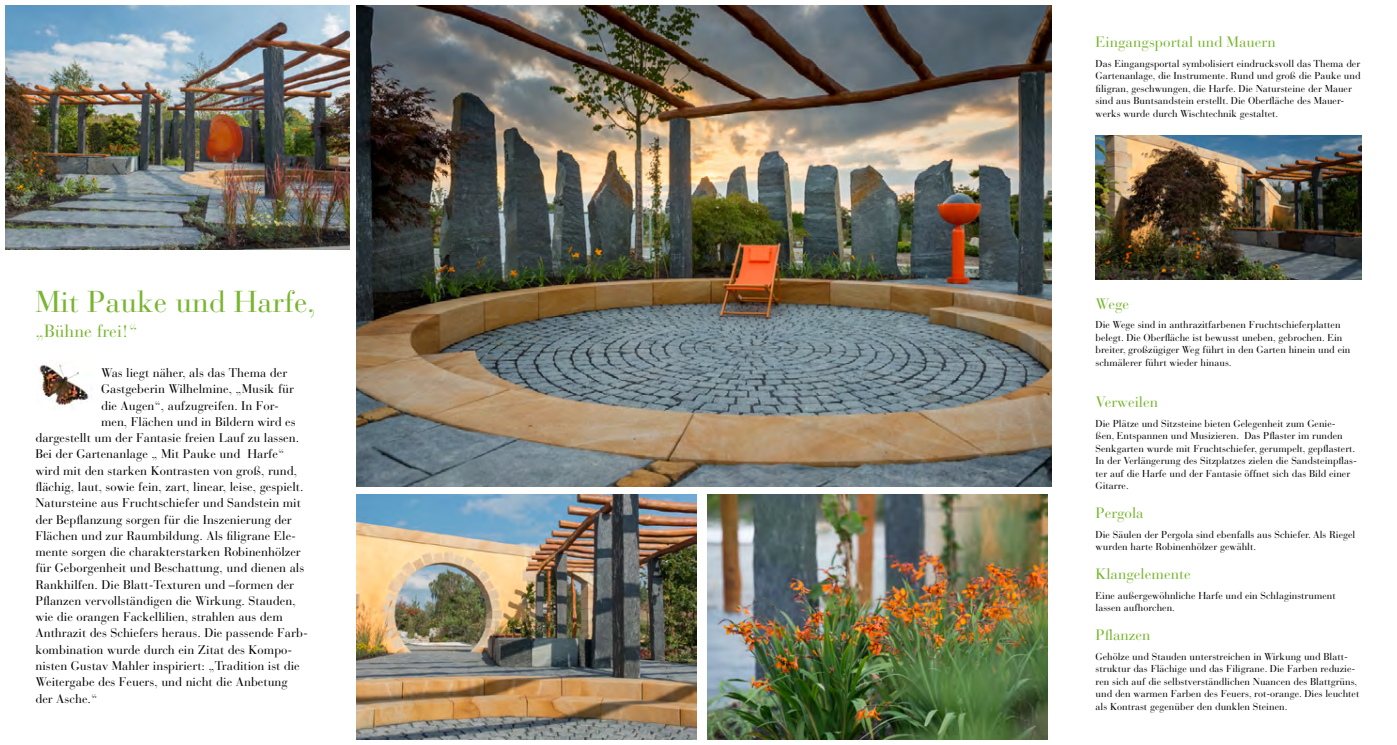
<style>
.page{position:relative;width:1397px;height:745px;background:#fff}
.page>*{position:absolute;margin:0;border:0;box-sizing:border-box;transform-origin:0 0}
.Steckbrief_Fließ{font:30px "Bauer Bodoni";color:#79b530}
.Steckbrief_Fließ-2{font:17.5px "Bauer Bodoni";color:#79b530}
.Überschrift_Details{font:15px "Bauer Bodoni";color:#79b530}
.Gartendetails-Fließt{font:12.5px "Bauer Bodoni";color:#000}
.Details-Fließtext{font:10px/12.5px "Bauer Bodoni Std";color:#000}
</style>
<div class="page">
<img style="left:39px;top:364px;width:52px;height:43px">
<img style="left:5px;top:5px;width:344px;height:244px">
<img style="left:1095px;top:136px;width:266px;height:143px">
<img style="left:356px;top:5px;width:695px;height:480px">
<img style="left:356px;top:494px;width:340px;height:245px">
<img style="left:707px;top:494px;width:340px;height:245px">
<p class="Steckbrief_Fließ" style="left:35px;top:283px;width:282px">Mit Pauke und Harfe,</p>
<p class="Steckbrief_Fließ-2" style="left:35px;top:320px;width:103px">„Bühne frei!“</p>
<p class="Gartendetails-Fließt" style="left:101px;top:365px;width:188px">Was liegt näher, als das Thema der</p>
<p class="Gartendetails-Fließt" style="left:101px;top:381px;width:194px">Gastgeberin Wilhelmine, „Musik für</p>
<p class="Gartendetails-Fließt" style="left:101px;top:397px;width:179px">die Augen“, aufzugreifen. In For-</p>
<p class="Gartendetails-Fließt" style="left:101px;top:414px;width:196px">men, Flächen und in Bildern wird es</p>
<p class="Gartendetails-Fließt" style="left:35px;top:430px;width:265px">dargestellt um der Fantasie freien Lauf zu lassen.</p>
<p class="Gartendetails-Fließt" style="left:35px;top:446px;width:250px">Bei der Gartenanlage „ Mit Pauke und Harfe“</p>
<p class="Gartendetails-Fließt" style="left:35px;top:462px;width:263px">wird mit den starken Kontrasten von groß, rund,</p>
<p class="Gartendetails-Fließt" style="left:35px;top:479px;width:269px">flächig, laut, sowie fein, zart, linear, leise, gespielt.</p>
<p class="Gartendetails-Fließt" style="left:35px;top:495px;width:267px">Natursteine aus Fruchtschiefer und Sandstein mit</p>
<p class="Gartendetails-Fließt" style="left:35px;top:511px;width:258px">der Bepflanzung sorgen für die Inszenierung der</p>
<p class="Gartendetails-Fließt" style="left:35px;top:527px;width:262px">Flächen und zur Raumbildung. Als filigrane Ele-</p>
<p class="Gartendetails-Fließt" style="left:35px;top:544px;width:267px">mente sorgen die charakterstarken Robinenhölzer</p>
<p class="Gartendetails-Fließt" style="left:35px;top:560px;width:270px">für Geborgenheit und Beschattung, und dienen als</p>
<p class="Gartendetails-Fließt" style="left:35px;top:576px;width:260px">Rankhilfen. Die Blatt-Texturen und –formen der</p>
<p class="Gartendetails-Fließt" style="left:35px;top:592px;width:262px">Pflanzen vervollständigen die Wirkung. Stauden,</p>
<p class="Gartendetails-Fließt" style="left:35px;top:609px;width:249px">wie die orangen Fackellilien, strahlen aus dem</p>
<p class="Gartendetails-Fließt" style="left:35px;top:625px;width:274px">Anthrazit des Schiefers heraus. Die passende Farb-</p>
<p class="Gartendetails-Fließt" style="left:35px;top:641px;width:258px">kombination wurde durch ein Zitat des Kompo-</p>
<p class="Gartendetails-Fließt" style="left:35px;top:657px;width:266px">nisten Gustav Mahler inspiriert: „Tradition ist die</p>
<p class="Gartendetails-Fließt" style="left:35px;top:674px;width:254px">Weitergabe des Feuers, und nicht die Anbetung</p>
<p class="Gartendetails-Fließt" style="left:35px;top:690px;width:63px">der Asche.“</p>
<p class="Überschrift_Details" style="left:1095px;top:33px;width:182px">Eingangsportal und Mauern</p>
<p class="Details-Fließtext" style="left:1095px;top:57px;width:266px">Das Eingangsportal symbolisiert eindrucksvoll das Thema der Gartenanlage, die Instrumente. Rund und groß die Pauke und filigran, geschwungen, die Harfe. Die Natursteine der Mauer sind aus Buntsandstein erstellt. Die Oberfläche des Mauer&shy;werks wurde durch Wischtechnik gestaltet.</p>
<p class="Überschrift_Details" style="left:1095px;top:294px;width:35px">Wege</p>
<p class="Details-Fließtext" style="left:1095px;top:318px;width:256px">Die Wege sind in anthrazitfarbenen Fruchtschieferplatten belegt. Die Oberfläche ist bewusst uneben, gebrochen. Ein breiter, großzügiger Weg führt in den Garten hinein und ein schmälerer führt wieder hinaus.</p>
<p class="Überschrift_Details" style="left:1095px;top:393px;width:64px">Verweilen</p>
<p class="Details-Fließtext" style="left:1095px;top:417px;width:263px">Die Plätze und Sitzsteine bieten Gelegenheit zum Genie&shy;ßen, Entspannen und Musizieren. Das Pflaster im runden Senkgarten wurde mit Fruchtschiefer, gerumpelt, gepflastert.<br>In der Verlängerung des Sitzplatzes zielen die Sandsteinpflas&shy;ter auf die Harfe und der Fantasie öffnet sich das Bild einer Gitarre.</p>
<p class="Überschrift_Details" style="left:1095px;top:503px;width:50px">Pergola</p>
<p class="Details-Fließtext" style="left:1095px;top:528px;width:261px">Die Säulen der Pergola sind ebenfalls aus Schiefer. Als Riegel wurden harte Robinenhölzer gewählt.</p>
<p class="Überschrift_Details" style="left:1095px;top:564px;width:96px">Klangelemente</p>
<p class="Details-Fließtext" style="left:1095px;top:588px;width:241px">Eine außergewöhnliche Harfe und ein Schlaginstrument lassen aufhorchen.</p>
<p class="Überschrift_Details" style="left:1095px;top:625px;width:57px">Pflanzen</p>
<p class="Details-Fließtext" style="left:1095px;top:649px;width:265px">Gehölze und Stauden unterstreichen in Wirkung und Blatt&shy;struktur das Flächige und das Filigrane. Die Farben reduzie&shy;ren sich auf die selbstverständlichen Nuancen des Blattgrüns, und den warmen Farben des Feuers, rot-orange. Dies leuchtet als Kontrast gegenüber den dunklen Steinen.</p>
</div>
